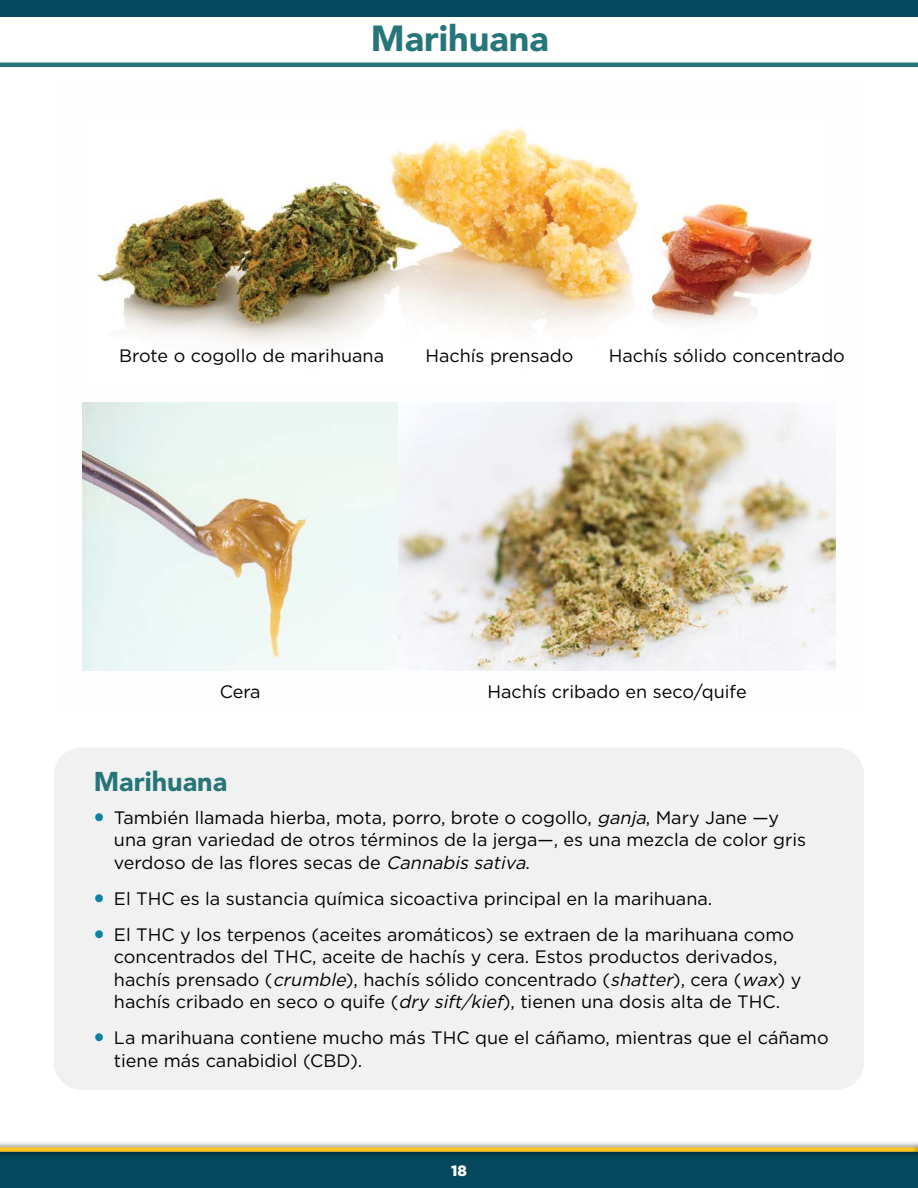
<style>
.page{position:relative;width:918px;height:1188px;background:#fff}
.page>*{position:absolute;margin:0;border:0;box-sizing:border-box;transform-origin:0 0}
.H2_PageHeading{font:900 36px "Avenir LT Std";color:#267679}
.H3_types{font:900 27px "Avenir LT Std";color:#267679}
.t1{font:18px/22.5px "Gotham";color:#000}
.t2{font:900 15px "Gotham";color:#fff}
.s1{font-family:"Arial Unicode MS";color:#0e82a4}
.s2{font-style:italic}
</style>
<div class="page">
<div style="left:0;top:0;width:918px;height:17px;background:#05475c"></div>
<div style="left:54px;top:748px;width:810px;height:342px;background:#f1f1f2;border-radius:27px"></div>
<div style="left:0;top:1151px;width:918px;height:37px;background:#05475c"></div>
<div style="left:0;top:1140px;width:918px;height:19px;background:#000;opacity:.75"></div>
<div style="left:0;top:1147px;width:918px;height:5px;background:#ffc828"></div>
<div style="left:911px;top:1140px;width:7px;height:19px;background:#000;opacity:.75"></div>
<hr style="left:0;top:63px;width:918px;height:4px;background:#267679">
<img style="left:90px;top:128px;width:730px;height:217px">
<img style="left:82px;top:402px;width:754px;height:268px">
<h2 class="H2_PageHeading" style="left:371px;top:17px;width:179px">Marihuana</h2>
<p class="t1" style="left:119px;top:344px;width:266px">Brote o cogollo de marihuana</p>
<p class="t1" style="left:425px;top:344px;width:150px">Hachís prensado</p>
<p class="t1" style="left:609px;top:344px;width:238px">Hachís sólido concentrado</p>
<p class="t1" style="left:220px;top:680px;width:43px">Cera</p>
<p class="t1" style="left:487px;top:680px;width:261px">Hachís cribado en seco/quife</p>
<h3 class="H3_types" style="left:94px;top:765px;width:135px">Marihuana</h3>
<p class="t1" style="left:114px;top:806px;width:694px;text-indent:-20px"><span class="s1">●</span> También llamada hierba, mota, porro, brote o cogollo, <span class="s2">ganja</span>, Mary Jane —y una gran variedad de otros términos de la jerga—, es una mezcla de color gris verdoso de las flores secas de <span class="s2">Cannabis sativa</span>.</p>
<p class="t1" style="left:94px;top:887px;width:620px"><span class="s1">●</span> El THC es la sustancia química sicoactiva principal en la marihuana.</p>
<p class="t1" style="left:114px;top:923px;width:689px;text-indent:-20px"><span class="s1">●</span> El THC y los terpenos (aceites aromáticos) se extraen de la marihuana como concentrados del THC, aceite de hachís y cera. Estos productos derivados, hachís prensado (<span class="s2">crumble</span>), hachís sólido concentrado (<span class="s2">shatter</span>), cera (<span class="s2">wax</span>) y hachís cribado en seco o quife (<span class="s2">dry sift/kief</span>), tienen una dosis alta de THC.</p>
<p class="t1" style="left:114px;top:1026px;width:716px;text-indent:-20px"><span class="s1">●</span> La marihuana contiene mucho más THC que el cáñamo, mientras que el cáñamo tiene más canabidiol (CBD).</p>
<p class="t2" style="left:451px;top:1160px;width:17px">18</p>
</div>
